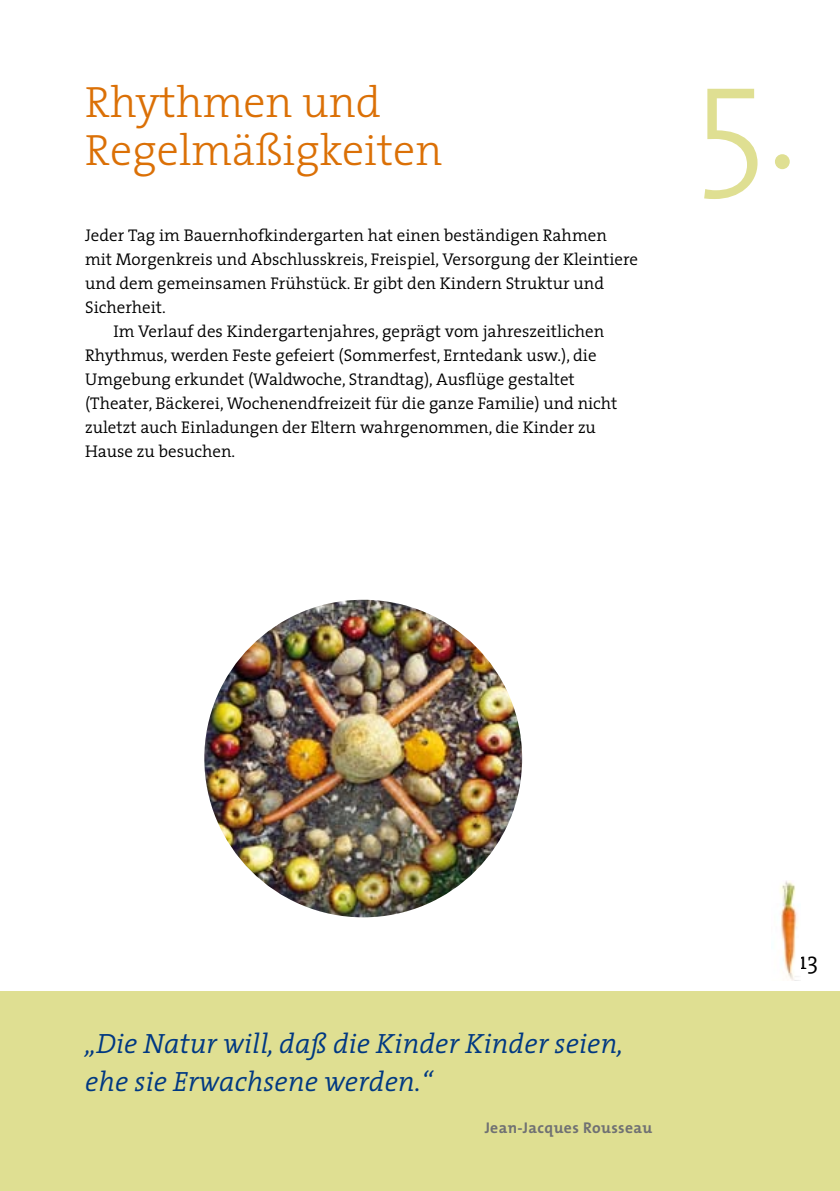
<style>
.page{position:relative;width:840px;height:1191px;background:#fff}
.page>*{position:absolute;margin:0;border:0;box-sizing:border-box;transform-origin:0 0}
.t1{font:300 154px "The Serif";color:#dfdf92}
.t2{font:300 44px/48px "The Serif";color:#db7006}
.t3{font:italic 300 28px/38px "The Serif";color:#003882}
.t4{font:300 24px "The Serif";color:#000}
.t5{font:300 17px "The Serif";color:#000}
.t6{font:700 15.6px "The Mix";letter-spacing:.025em;color:#707173}
</style>
<div class="page">
<div style="left:0;top:991px;width:839px;height:200px;background:#dfdf92"></div>
<img style="left:780px;top:881px;width:18px;height:99px">
<img style="left:204px;top:600px;width:318px;height:317px;border-radius:159px">
<h2 class="t2" style="left:85px;top:77px;width:358px">Rhythmen und<br>Regelmäßigkeiten</h2>
<h1 class="t1" style="left:693px;top:-11px;width:106px">5.</h1>
<p class="t5" style="left:85px;top:221px;width:523px">Jeder Tag im Bauernhofkindergarten hat einen beständigen Rahmen</p>
<p class="t5" style="left:85px;top:245px;width:554px">mit Morgenkreis und Abschlusskreis, Freispiel, Versorgung der Kleintiere</p>
<p class="t5" style="left:85px;top:269px;width:520px">und dem gemeinsamen Frühstück. Er gibt den Kindern Struktur und</p>
<p class="t5" style="left:85px;top:293px;width:82px">Sicherheit.</p>
<p class="t5" style="left:113px;top:317px;width:492px">Im Verlauf des Kindergartenjahres, geprägt vom jahreszeitlichen</p>
<p class="t5" style="left:85px;top:341px;width:512px">Rhythmus, werden Feste gefeiert (Sommerfest, Erntedank usw.), die</p>
<p class="t5" style="left:85px;top:365px;width:491px">Umgebung erkundet (Waldwoche, Strandtag), Ausflüge gestaltet</p>
<p class="t5" style="left:85px;top:389px;width:533px">(Theater, Bäckerei, Wochenendfreizeit für die ganze Familie) und nicht</p>
<p class="t5" style="left:85px;top:413px;width:512px">zuletzt auch Einladungen der Eltern wahrgenommen, die Kinder zu</p>
<p class="t5" style="left:85px;top:437px;width:151px">Hause zu besuchen.</p>
<h3 class="t3" style="left:85px;top:1023px;width:539px">„Die Natur will, daß die Kinder Kinder seien, ehe sie Erwachsene werden.“</h3>
<p class="t6" style="left:484px;top:1114px;width:169px">Jean-Jacques Rousseau</p>
<h3 class="t4" style="left:798px;top:941px;width:21px">13</h3>
</div>
